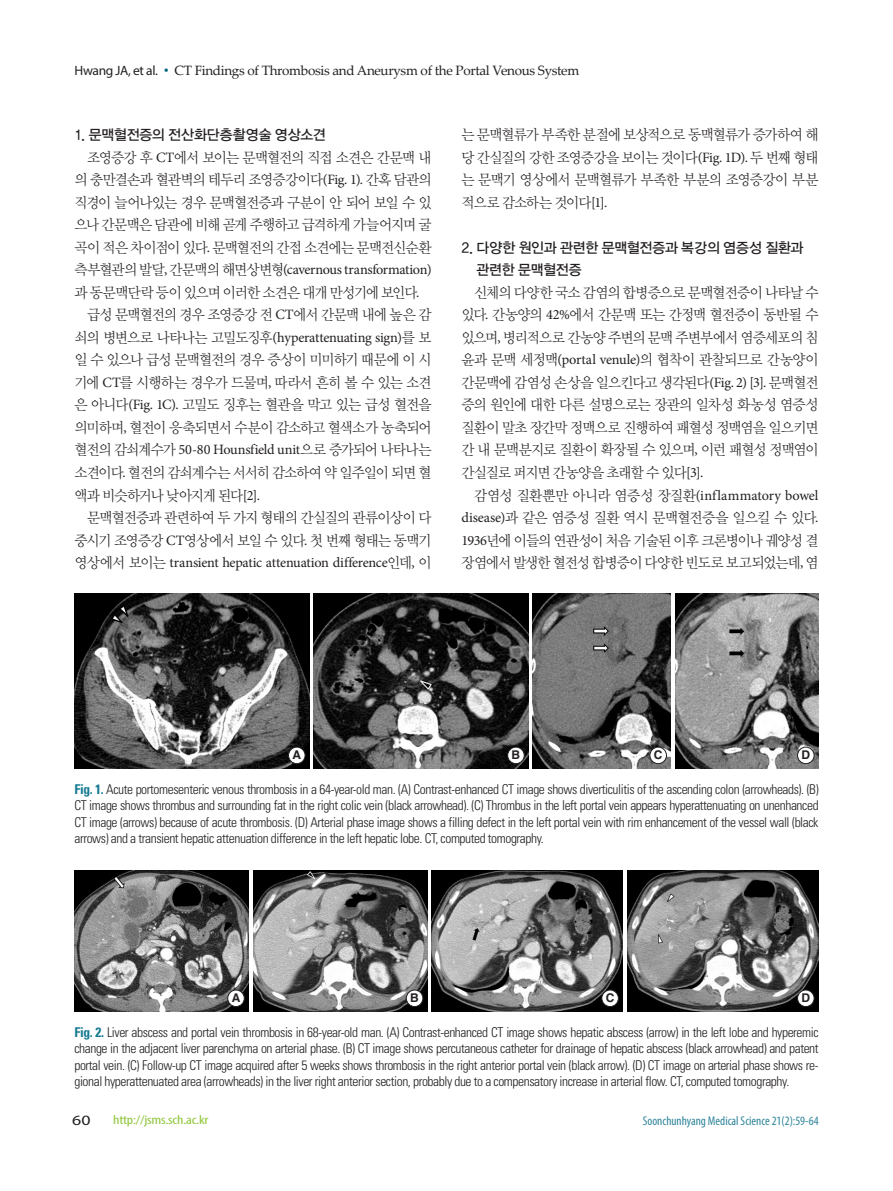
<style>
.page{position:relative;width:893px;height:1191px;background:#fff}
.page>*{position:absolute;margin:0;border:0;box-sizing:border-box;transform-origin:0 0}
.본문{font:14.7px/22.5px "YDVY Mj O32";letter-spacing:-.06em;color:#231f20;text-align:justify;scale:.95 1}
.본문-2{font:14.25px "Minion Pro";letter-spacing:-.02em;color:#231f20}
.본문_중제목{font:14.25px/22.5px "YDVYGO33";letter-spacing:-.005em;color:#231f20}
.본문-3{font:14.25px "Minion Pro";color:#231f20}
.t1{font:14.25px "Myriad Pro";color:#231f20;scale:1.25 1}
.표제목_그림설명{font:300 condensed 13.5px/16.2px "Univers LT Std";letter-spacing:-.03em;color:#231f20;text-align:justify}
.t2{font:13.5px "Palatino Linotype";letter-spacing:-.025em;color:#231f20}
.t3{font:condensed 12.75px "Myriad Pro";color:#2f859a}
.t4{font:condensed 12.75px "Myriad Pro";letter-spacing:-.015em;color:#92c73d;scale:1.25 1}
.t5{font:700 12px "Helvetica LT Std";color:#231f20}
.s1{font-family:"Myriad Pro"}
.s2{font-family:"Dotum";color:#00657c}
.s3{font-family:"Minion Pro";font-size:14.25px}
.s4{font-family:"YDVY Mj O32";font-size:14.7px}
.s5{font-weight:700;color:#177b91}
</style>
<div class="page">
<img style="left:74px;top:594px;width:236px;height:174px">
<div style="left:288px;top:747px;width:17px;height:16px;background:#fff;border-radius:50%"></div>
<div style="left:288px;top:747px;width:17px;height:17px;border:1px solid #231f20;border-radius:50%"></div>
<img style="left:314px;top:594px;width:215px;height:174px">
<div style="left:508px;top:747px;width:16px;height:16px;background:#fff;border-radius:50%"></div>
<div style="left:507px;top:747px;width:17px;height:17px;border:1px solid #231f20;border-radius:50%"></div>
<img style="left:533px;top:594px;width:138px;height:174px">
<div style="left:650px;top:747px;width:16px;height:16px;background:#fff;border-radius:50%"></div>
<div style="left:650px;top:747px;width:17px;height:17px;border:1px solid #231f20;border-radius:50%"></div>
<img style="left:675px;top:594px;width:144px;height:174px">
<div style="left:797px;top:747px;width:17px;height:16px;background:#fff;border-radius:50%"></div>
<div style="left:797px;top:747px;width:17px;height:17px;border:1px solid #231f20;border-radius:50%"></div>
<img style="left:74px;top:870px;width:175px;height:141px">
<div style="left:228px;top:990px;width:16px;height:16px;background:#fff;border-radius:50%"></div>
<div style="left:227px;top:989px;width:17px;height:17px;border:1px solid #231f20;border-radius:50%"></div>
<img style="left:253px;top:870px;width:174px;height:141px">
<div style="left:406px;top:990px;width:17px;height:16px;background:#fff;border-radius:50%"></div>
<div style="left:406px;top:989px;width:17px;height:17px;border:1px solid #231f20;border-radius:50%"></div>
<img style="left:432px;top:870px;width:191px;height:141px">
<div style="left:602px;top:990px;width:16px;height:16px;background:#fff;border-radius:50%"></div>
<div style="left:602px;top:989px;width:17px;height:17px;border:1px solid #231f20;border-radius:50%"></div>
<img style="left:627px;top:870px;width:191px;height:141px">
<div style="left:797px;top:990px;width:17px;height:16px;background:#fff;border-radius:50%"></div>
<div style="left:797px;top:989px;width:17px;height:17px;border:1px solid #231f20;border-radius:50%"></div>
<p class="t2" style="left:74px;top:61px;width:506px"><span class="s1">Hwang JA, et al.</span> <span class="s2">•</span> CT Findings of Thrombosis and Aneurysm of the Portal Venous System</p>
<p class="본문_중제목" style="left:74px;top:123px;width:253px">1. 문맥혈전증의 전산화단층촬영술 영상소견</p>
<p class="본문" style="left:74px;top:145px;width:377px;text-indent:13px">조영증강 후 <span class="s3">CT</span>에서 보이는 문맥혈전의 직접 소견은 간문맥 내 의 충만결손과 혈관벽의 테두리 조영증강이다<span class="s3">(Fig. 1).</span> 간혹 담관의 직경이 늘어나있는 경우 문맥혈전증과 구분이 안 되어 보일 수 있 으나 간문맥은 담관에 비해 곧게 주행하고 급격하게 가늘어지며 굴 곡이 적은 차이점이 있다<span class="s3">.</span> 문맥혈전의 간접 소견에는 문맥전신순환</p>
<p class="본문-2" style="left:74px;top:260px;width:359px"><span class="s4">측부혈관의 발달</span>, <span class="s4">간문맥의 해면상변형</span>(cavernous transformation)</p>
<p class="본문" style="left:74px;top:280px;width:365px">과 동문맥단락 등이 있으며 이러한 소견은 대개 만성기에 보인다<span class="s3">.</span></p>
<p class="본문" style="left:87px;top:303px;width:364px">급성 문맥혈전의 경우 조영증강 전 <span class="s3">CT</span>에서 간문맥 내에 높은 감</p>
<p class="본문-2" style="left:74px;top:328px;width:359px"><span class="s4">쇠의 병변으로 나타나는 고밀도징후</span>(hyperattenuating sign)<span class="s4">를 보</span></p>
<p class="본문" style="left:74px;top:348px;width:377px">일 수 있으나 급성 문맥혈전의 경우 증상이 미미하기 때문에 이 시 기에 <span class="s3">CT</span>를 시행하는 경우가 드물며<span class="s3">,</span> 따라서 흔히 볼 수 있는 소견 은 아니다<span class="s3">(Fig. 1C).</span> 고밀도 징후는 혈관을 막고 있는 급성 혈전을 의미하며<span class="s3">,</span> 혈전이 응축되면서 수분이 감소하고 혈색소가 농축되어</p>
<p class="본문-2" style="left:74px;top:440px;width:359px"><span class="s4">혈전의 감쇠계수가</span> 50-80 Hounsfield unit<span class="s4">으로 증가되어 나타나는</span></p>
<p class="본문" style="left:74px;top:460px;width:377px">소견이다<span class="s3">.</span> 혈전의 감쇠계수는 서서히 감소하여 약 일주일이 되면 혈 액과 비슷하거나 낮아지게 된다<span class="s3">[2].</span></p>
<p class="본문" style="left:74px;top:505px;width:377px;text-align:right">문맥혈전증과 관련하여 두 가지 형태의 간실질의 관류이상이 다 중시기 조영증강 <span class="s3">CT</span>영상에서 보일 수 있다<span class="s3">.</span> 첫 번째 형태는 동맥기</p>
<p class="본문-2" style="left:74px;top:553px;width:359px"><span class="s4">영상에서 보이는</span> transient hepatic attenuation difference<span class="s4">인데</span>, <span class="s4">이</span></p>
<p class="본문" style="left:461px;top:123px;width:377px">는 문맥혈류가 부족한 분절에 보상적으로 동맥혈류가 증가하여 해 당 간실질의 강한 조영증강을 보이는 것이다<span class="s3">(Fig. 1D).</span> 두 번째 형태 는 문맥기 영상에서 문맥혈류가 부족한 부분의 조영증강이 부분 적으로 감소하는 것이다<span class="s3">[1].</span></p>
<p class="본문_중제목" style="left:476px;top:235px;width:329px;text-indent:-15px">2. 다양한 원인과 관련한 문맥혈전증과 복강의 염증성 질환과 관련한 문맥혈전증</p>
<p class="본문" style="left:461px;top:280px;width:377px;text-indent:13px">신체의 다양한 국소 감염의 합병증으로 문맥혈전증이 나타날 수 있다<span class="s3">.</span> 간농양의 <span class="s3">42%</span>에서 간문맥 또는 간정맥 혈전증이 동반될 수 있으며<span class="s3">,</span> 병리적으로 간농양 주변의 문맥 주변부에서 염증세포의 침 윤과 문맥 세정맥<span class="s3">(portal venule)</span>의 협착이 관찰되므로 간농양이 간문맥에 감염성 손상을 일으킨다고 생각된다<span class="s3">(Fig. 2) [3].</span> 문맥혈전 증의 원인에 대한 다른 설명으로는 장관의 일차성 화농성 염증성 질환이 말초 장간막 정맥으로 진행하여 패혈성 정맥염을 일으키면 간 내 문맥분지로 질환이 확장될 수 있으며<span class="s3">,</span> 이런 패혈성 정맥염이 간실질로 퍼지면 간농양을 초래할 수 있다<span class="s3">[3].</span></p>
<p class="본문-3" style="left:474px;top:485px;width:346px"><span class="s4">감염성 질환뿐만 아니라 염증성 장질환</span>(inflammatory bowel</p>
<p class="본문" style="left:461px;top:505px;width:377px"><span class="s3">disease)</span>과 같은 염증성 질환 역시 문맥혈전증을 일으킬 수 있다<span class="s3">.<br>1936</span>년에 이들의 연관성이 처음 기술된 이후 크론병이나 궤양성 결 장염에서 발생한 혈전성 합병증이 다양한 빈도로 보고되었는데<span class="s3">,</span> 염</p>
<p class="t5" style="left:292px;top:748px;width:10px">A</p>
<p class="t5" style="left:512px;top:748px;width:10px">B</p>
<p class="t5" style="left:654px;top:748px;width:10px">C</p>
<p class="t5" style="left:801px;top:748px;width:10px">D</p>
<p class="표제목_그림설명" style="left:74px;top:781px;width:746px"><span class="s5">Fig. 1.</span> Acute portomesenteric venous thrombosis in a 64-year-old man. (A) Contrast-enhanced CT image shows diverticulitis of the ascending colon (arrowheads). (B)<br>CT image shows thrombus and surrounding fat in the right colic vein (black arrowhead). (C) Thrombus in the left portal vein appears hyperattenuating on unenhanced CT image (arrows) because of acute thrombosis. (D) Arterial phase image shows a filling defect in the left portal vein with rim enhancement of the vessel wall (black arrows) and a transient hepatic attenuation difference in the left hepatic lobe. CT, computed tomography.</p>
<p class="t5" style="left:232px;top:990px;width:10px">A</p>
<p class="t5" style="left:410px;top:990px;width:10px">B</p>
<p class="t5" style="left:606px;top:990px;width:10px">C</p>
<p class="t5" style="left:801px;top:990px;width:10px">D</p>
<p class="표제목_그림설명" style="left:74px;top:1024px;width:746px"><span class="s5">Fig. 2.</span> Liver abscess and portal vein thrombosis in 68-year-old man. (A) Contrast-enhanced CT image shows hepatic abscess (arrow) in the left lobe and hyperemic change in the adjacent liver parenchyma on arterial phase. (B) CT image shows percutaneous catheter for drainage of hepatic abscess (black arrowhead) and patent portal vein. (C) Follow-up CT image acquired after 5 weeks shows thrombosis in the right anterior portal vein (black arrow). (D) CT image on arterial phase shows re&shy;gional hyperattenuated area (arrowheads) in the liver right anterior section, probably due to a compensatory increase in arterial flow. CT, computed tomography.</p>
<p class="t1" style="left:72px;top:1111px;width:16px">60</p>
<p class="t4" style="left:113px;top:1112px;width:78px">http://jsms.sch.ac.kr</p>
<p class="t3" style="left:643px;top:1113px;width:177px">Soonchunhyang Medical Science 21(2):59-64</p>
</div>
